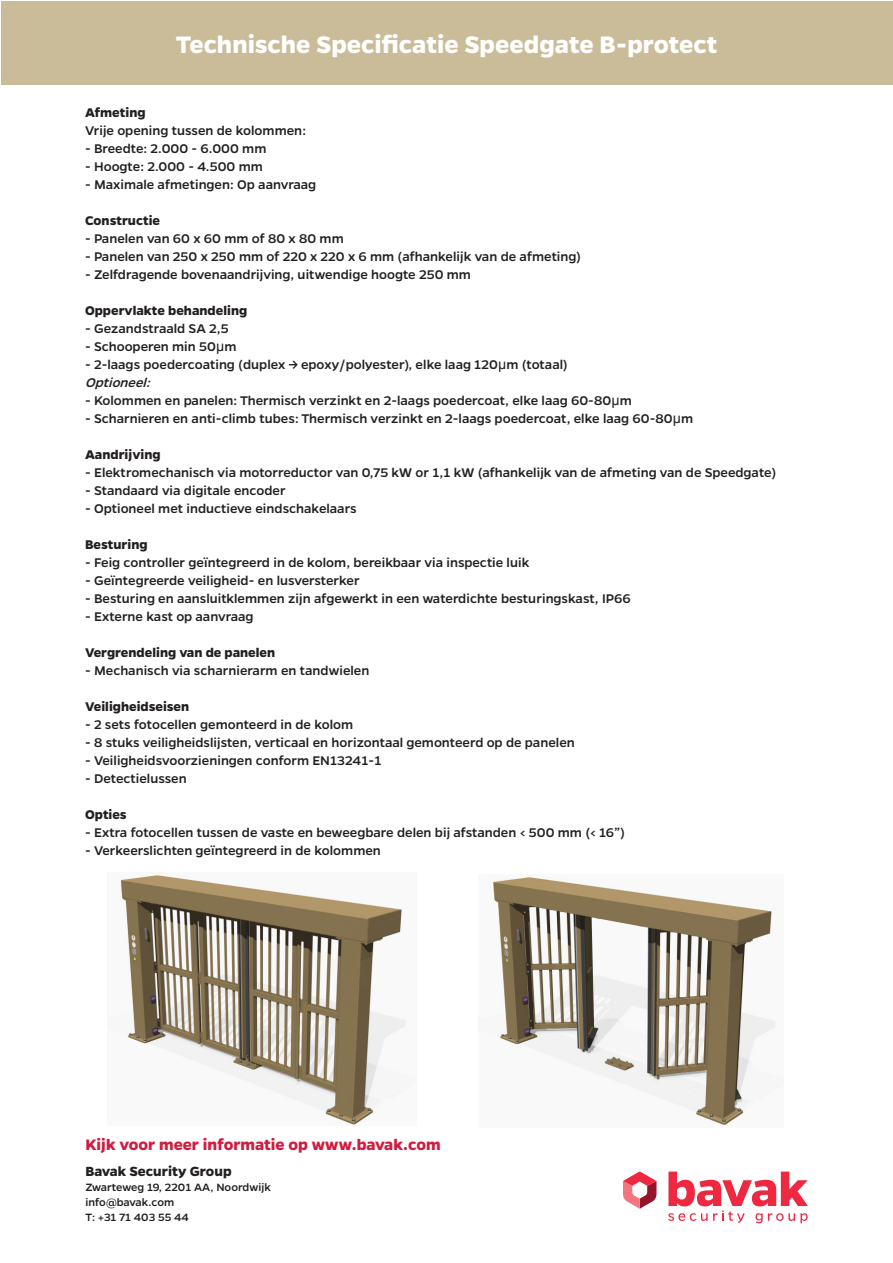
<style>
.page{position:relative;width:893px;height:1263px;background:#fff}
.page>*{position:absolute;margin:0;border:0;box-sizing:border-box;transform-origin:0 0}
.t1{font:700 27px "Gentona";color:#fff}
.KIJK_VOOR_MEER_URL{font:700 17.25px "Gentona";color:#ce1d41}
.KIJK_VOOR_MEER_URL-2{font:700 15px "Gentona";color:#231f20}
.t2{font:500 14.25px/18px "Gentona";color:#231f20}
.t3{font:700 14.25px "Gentona";color:#231f20}
.KIJK_VOOR_MEER_URL-3{font:500 12px/15px "Gentona";letter-spacing:.005em;color:#231f20}
.s1{font-family:"Arial Narrow";font-weight:400}
.s2{font-style:italic}
</style>
<div class="page">
<div style="left:1px;top:1px;width:891px;height:83px;background:#cbbc99"></div>
<svg style="left:668px;top:1171px;width:140px;height:52px"></svg>
<svg style="left:623px;top:1171px;width:33px;height:38px"></svg>
<img style="left:120px;top:874px;width:286px;height:251px">
<img style="left:493px;top:876px;width:283px;height:250px">
<p class="t1" style="left:176px;top:29px;width:543px">Technische Specificatie Speedgate B-protect</p>
<p class="t3" style="left:85px;top:104px;width:62px">Afmeting</p>
<p class="t2" style="left:85px;top:121px;width:222px">Vrije opening tussen de kolommen:</p>
<p class="t2" style="left:85px;top:139px;width:183px">- Breedte: 2.000 - 6.000 mm</p>
<p class="t2" style="left:85px;top:157px;width:179px">- Hoogte: 2.000 - 4.500 mm</p>
<p class="t2" style="left:85px;top:175px;width:233px">- Maximale afmetingen: Op aanvraag</p>
<p class="t3" style="left:85px;top:212px;width:77px">Constructie</p>
<p class="t2" style="left:85px;top:229px;width:260px">- Panelen van 60 x 60 mm of 80 x 80 mm</p>
<p class="t2" style="left:85px;top:247px;width:498px">- Panelen van 250 x 250 mm of 220 x 220 x 6 mm (afhankelijk van de afmeting)</p>
<p class="t2" style="left:85px;top:265px;width:387px">- Zelfdragende bovenaandrijving, uitwendige hoogte 250 mm</p>
<p class="t3" style="left:85px;top:302px;width:164px">Oppervlakte behandeling</p>
<p class="t2" style="left:85px;top:319px;width:145px">- Gezandstraald SA 2,5</p>
<p class="t2" style="left:85px;top:337px;width:153px">- Schooperen min 50<span class="s1">µ</span>m</p>
<p class="t2" style="left:85px;top:355px;width:484px">- 2-laags poedercoating (duplex → epoxy/polyester), elke laag 120<span class="s1">µ</span>m (totaal)<br><span class="s2">Optioneel:</span></p>
<p class="t2" style="left:85px;top:391px;width:548px">- Kolommen en panelen: Thermisch verzinkt en 2-laags poedercoat, elke laag 60-80<span class="s1">µ</span>m</p>
<p class="t2" style="left:85px;top:409px;width:610px">- Scharnieren en anti-climb tubes: Thermisch verzinkt en 2-laags poedercoat, elke laag 60-80<span class="s1">µ</span>m</p>
<p class="t3" style="left:85px;top:446px;width:77px">Aandrijving</p>
<p class="t2" style="left:85px;top:463px;width:693px">- Elektromechanisch via motorreductor van 0,75 kW or 1,1 kW (afhankelijk van de afmeting van de Speedgate)</p>
<p class="t2" style="left:85px;top:481px;width:202px">- Standaard via digitale encoder</p>
<p class="t2" style="left:85px;top:499px;width:273px">- Optioneel met inductieve eindschakelaars</p>
<p class="t3" style="left:85px;top:536px;width:64px">Besturing</p>
<p class="t2" style="left:85px;top:553px;width:446px">- Feig controller geïntegreerd in de kolom, bereikbaar via inspectie luik</p>
<p class="t2" style="left:85px;top:571px;width:276px">- Geïntegreerde veiligheid- en lusversterker</p>
<p class="t2" style="left:85px;top:589px;width:547px">- Besturing en aansluitklemmen zijn afgewerkt in een waterdichte besturingskast, IP66</p>
<p class="t2" style="left:85px;top:607px;width:170px">- Externe kast op aanvraag</p>
<p class="t3" style="left:85px;top:644px;width:192px">Vergrendeling van de panelen</p>
<p class="t2" style="left:85px;top:661px;width:286px">- Mechanisch via scharnierarm en tandwielen</p>
<p class="t3" style="left:85px;top:698px;width:106px">Veiligheidseisen</p>
<p class="t2" style="left:85px;top:715px;width:270px">- 2 sets fotocellen gemonteerd in de kolom</p>
<p class="t2" style="left:85px;top:733px;width:491px">- 8 stuks veiligheidslijsten, verticaal en horizontaal gemonteerd op de panelen</p>
<p class="t2" style="left:85px;top:751px;width:298px">- Veiligheidsvoorzieningen conform EN13241-1</p>
<p class="t2" style="left:85px;top:769px;width:103px">- Detectielussen</p>
<p class="t3" style="left:85px;top:806px;width:43px">Opties</p>
<p class="t2" style="left:85px;top:823px;width:542px">- Extra fotocellen tussen de vaste en beweegbare delen bij afstanden &lt; 500 mm (&lt; 16”)</p>
<p class="t2" style="left:85px;top:841px;width:297px">- Verkeerslichten geïntegreerd in de kolommen</p>
<p class="KIJK_VOOR_MEER_URL" style="left:85px;top:1135px;width:357px">Kijk voor meer informatie op www.bavak.com</p>
<p class="KIJK_VOOR_MEER_URL-2" style="left:85px;top:1162px;width:148px">Bavak Security Group</p>
<p class="KIJK_VOOR_MEER_URL-3" style="left:85px;top:1179px;width:187px">Zwarteweg 19, 2201 AA, Noordwijk info@bavak.com<br>T: +31 71 403 55 44</p>
</div>
